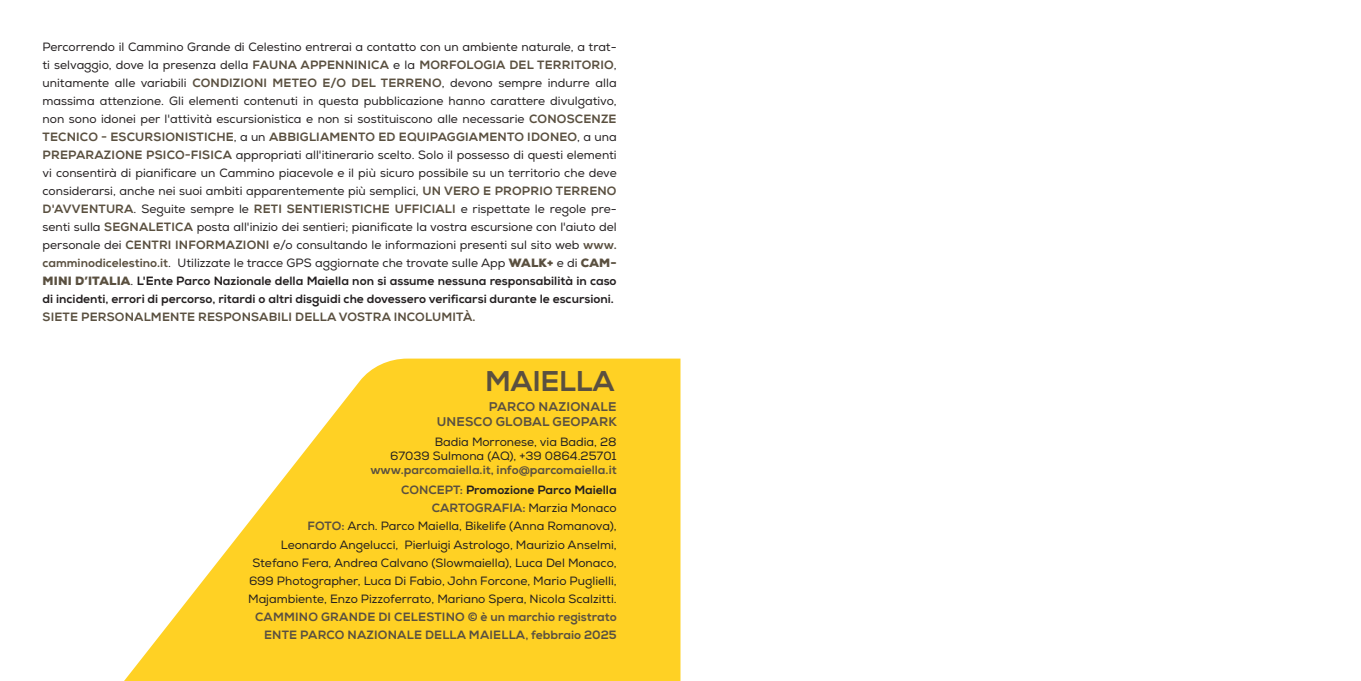
<style>
.page{position:relative;width:1361px;height:681px;background:#fff}
.page>*{position:absolute;margin:0;border:0;box-sizing:border-box;transform-origin:0 0}
.t1{font:800 28.5px "Nexa";letter-spacing:-.01em;color:#5a5040}
.t2{font:800 12.6px/15.1px "Nexa";letter-spacing:.015em;color:#5a5040;text-align:right}
.t3{font:12px/18px "Nexa";color:#231f20;text-align:right}
.t4{font:800 12px/20px "Nexa";color:#5a5040;text-align:right}
.s1{font-weight:800;color:#5a5040}
.s2{font-weight:900;color:#5a5040}
.s3{font-weight:800}
.s4{color:#231f20}
</style>
<div class="page">
<svg style="left:125px;top:358px;width:555px;height:322px;fill:#ffd124"></svg>
<p class="t3" style="left:43px;top:38px;width:576px;text-align:justify">Percorrendo il Cammino Grande di Celestino entrerai a contatto con un ambiente naturale, a trat&shy;ti selvaggio, dove la presenza della <span class="s1">FAUNA APPENNINICA</span> e la <span class="s1">MORFOLOGIA DEL TERRITORIO</span>, unitamente alle variabili <span class="s1">CONDIZIONI METEO E/O DEL TERRENO</span>, devono sempre indurre alla massima attenzione. Gli elementi contenuti in questa pubblicazione hanno carattere divulgativo, non sono idonei per l'attività escursionistica e non si sostituiscono alle necessarie <span class="s1">CONOSCENZE TECNICO - ESCURSIONISTICHE</span>, a un <span class="s1">ABBIGLIAMENTO ED EQUIPAGGIAMENTO IDONEO</span>, a una <span class="s1">PREPARAZIONE PSICO-FISICA</span> appropriati all'itinerario scelto. Solo il possesso di questi elementi vi consentirà di pianificare un Cammino piacevole e il più sicuro possibile su un territorio che deve considerarsi, anche nei suoi ambiti apparentemente più semplici, <span class="s1">UN VERO E PROPRIO TERRENO D'AVVENTURA</span>. Seguite sempre le <span class="s1">RETI SENTIERISTICHE UFFICIALI</span> e rispettate le regole pre&shy;senti sulla <span class="s1">SEGNALETICA</span> posta all'inizio dei sentieri; pianificate la vostra escursione con l'aiuto del personale dei <span class="s1">CENTRI INFORMAZIONI</span> e/o consultando le informazioni presenti sul sito web <span class="s1">www. camminodicelestino.it</span>. Utilizzate le tracce GPS aggiornate che trovate sulle App <span class="s2">WALK+</span> e di <span class="s2">CAM-MINI D’ITALIA</span>. <span class="s3">L'Ente Parco Nazionale della Maiella non si assume nessuna responsabilità in caso di incidenti, errori di percorso, ritardi o altri disguidi che dovessero verificarsi durante le escursioni.</span></p>
<p class="t4" style="left:43px;top:307px;width:434px">SIETE PERSONALMENTE RESPONSABILI DELLA VOSTRA INCOLUMITÀ.</p>
<h1 class="t1" style="left:485px;top:364px;width:131px">MAIELLA</h1>
<p class="t2" style="left:437px;top:399px;width:181px">PARCO NAZIONALE<br>UNESCO GLOBAL GEOPARK</p>
<p class="t3" style="left:390px;top:434px;width:228px;line-height:14.4px">Badia Morronese, via Badia, 28<br>67039 Sulmona (AQ), +39 0864.25701</p>
<p class="t4" style="left:370px;top:460px;width:248px">www.parcomaiella.it, info@parcomaiella.it<br>CONCEPT: <span class="s4">Promozione Parco Maiella</span></p>
<p class="t3" style="left:248px;top:499px;width:370px"><span class="s1">CARTOGRAFIA:</span> Marzia Monaco<br><span class="s1">FOTO:</span> Arch. Parco Maiella, Bikelife (Anna Romanova),<br>Leonardo Angelucci, Pierluigi Astrologo, Maurizio Anselmi, Stefano Fera, Andrea Calvano (Slowmaiella), Luca Del Monaco, 699 Photographer, Luca Di Fabio, John Forcone, Mario Puglielli, Majambiente, Enzo Pizzoferrato, Mariano Spera, Nicola Scalzitti.</p>
<p class="t4" style="left:255px;top:607px;width:363px;line-height:18px">CAMMINO GRANDE DI CELESTINO © è un marchio registrato<br>ENTE PARCO NAZIONALE DELLA MAIELLA, febbraio 2025</p>
</div>
